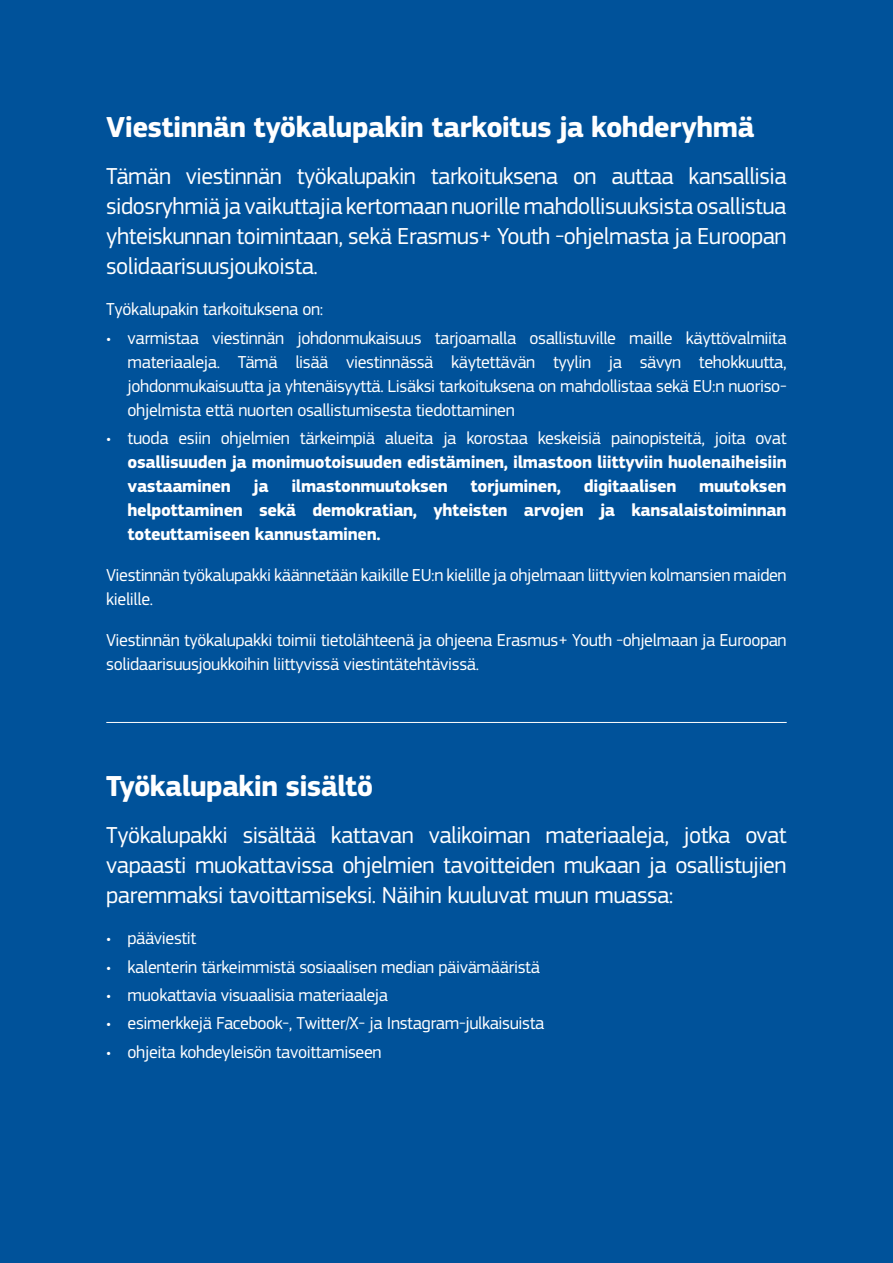
<style>
.page{position:relative;width:893px;height:1263px;background:#00529a}
.page>*{position:absolute;margin:0;border:0;box-sizing:border-box;transform-origin:0 0}
.Heading_Preface__H1{font:700 30px "EC Square Sans Pro";letter-spacing:-.02em;color:#fff}
.Body_Copy_Normal_80__Black__P{font:24px/30px "EC Square Sans Pro";letter-spacing:-.02em;color:#fff;text-align:justify}
.Body_Copy_Bullets_LV1_80__Black__P{font:18px/24px "EC Square Sans Pro";letter-spacing:-.02em;color:#fff;text-align:justify}
.Body_Copy_Bullets_LV1_80__Black__P-2{font:700 18px/24px "EC Square Sans Pro";letter-spacing:-.02em;color:#fff;text-align:justify}
.Body_Copy_Normal_80__Black__P-2{font:18px/24px "EC Square Sans Pro";letter-spacing:-.02em;color:#fff}
.s1{font-weight:400}
</style>
<div class="page">
<hr style="left:106px;top:722px;width:681px;height:1px;background:#fff">
<h1 class="Heading_Preface__H1" style="left:106px;top:109px;width:650px">Viestinnän työkalupakin tarkoitus ja kohderyhmä</h1>
<p class="Body_Copy_Normal_80__Black__P" style="left:106px;top:162px;width:682px">Tämän viestinnän työkalupakin tarkoituksena on auttaa kansallisia sidosryhmiä ja vaikuttajia kertomaan nuorille mahdollisuuksista osallistua yhteiskunnan toimintaan, sekä Erasmus+ Youth -ohjelmasta ja Euroopan solidaarisuusjoukoista.</p>
<p class="Body_Copy_Normal_80__Black__P-2" style="left:106px;top:297px;width:219px">Työkalupakin tarkoituksena on:</p>
<p class="Body_Copy_Bullets_LV1_80__Black__P" style="left:128px;top:326px;width:661px;text-indent:-21px">• varmistaa viestinnän johdonmukaisuus tarjoamalla osallistuville maille käyttövalmiita materiaaleja. Tämä lisää viestinnässä käytettävän tyylin ja sävyn tehokkuutta, johdonmukaisuutta ja yhtenäisyyttä. Lisäksi tarkoituksena on mahdollistaa sekä EU:n nuoriso&shy;ohjelmista että nuorten osallistumisesta tiedottaminen</p>
<p class="Body_Copy_Bullets_LV1_80__Black__P-2" style="left:128px;top:426px;width:661px;text-indent:-21px"><span class="s1">• tuoda esiin ohjelmien tärkeimpiä alueita ja korostaa keskeisiä painopisteitä, joita ovat </span>osallisuuden ja monimuotoisuuden edistäminen, ilmastoon liittyviin huolenaiheisiin vastaaminen</p>
<p class="Body_Copy_Bullets_LV1_80__Black__P-2" style="left:128px;top:474px;width:661px;text-indent:572px">muutoksen helpottaminen sekä demokratian, yhteisten arvojen ja kansalaistoiminnan toteuttamiseen kannustaminen.</p>
<p class="Body_Copy_Normal_80__Black__P-2" style="left:106px;top:563px;width:682px">Viestinnän työkalupakki käännetään kaikille EU:n kielille ja ohjelmaan liittyvien kolmansien maiden kielille.</p>
<p class="Body_Copy_Normal_80__Black__P-2" style="left:106px;top:628px;width:682px">Viestinnän työkalupakki toimii tietolähteenä ja ohjeena Erasmus+ Youth -ohjelmaan ja Euroopan solidaarisuusjoukkoihin liittyvissä viestintätehtävissä.</p>
<p class="Body_Copy_Bullets_LV1_80__Black__P-2" style="left:253px;top:474px;width:17px">ja</p>
<p class="Body_Copy_Bullets_LV1_80__Black__P-2" style="left:291px;top:474px;width:158px">ilmastonmuutoksen</p>
<p class="Body_Copy_Bullets_LV1_80__Black__P-2" style="left:471px;top:474px;width:92px">torjuminen,</p>
<p class="Body_Copy_Bullets_LV1_80__Black__P-2" style="left:584px;top:474px;width:94px">digitaalisen</p>
<h1 class="Heading_Preface__H1" style="left:106px;top:769px;width:268px">Työkalupakin sisältö</h1>
<p class="Body_Copy_Normal_80__Black__P" style="left:106px;top:821px;width:682px">Työkalupakki sisältää kattavan valikoiman materiaaleja, jotka ovat vapaasti muokattavissa ohjelmien tavoitteiden mukaan ja osallistujien paremmaksi tavoittamiseksi. Näihin kuuluvat muun muassa:</p>
<p class="Body_Copy_Bullets_LV1_80__Black__P" style="left:106px;top:927px;width:92px">• pääviestit</p>
<p class="Body_Copy_Bullets_LV1_80__Black__P" style="left:106px;top:955px;width:435px">• kalenterin tärkeimmistä sosiaalisen median päivämääristä</p>
<p class="Body_Copy_Bullets_LV1_80__Black__P" style="left:106px;top:983px;width:283px">• muokattavia visuaalisia materiaaleja</p>
<p class="Body_Copy_Bullets_LV1_80__Black__P" style="left:106px;top:1011px;width:440px">• esimerkkejä Facebook-, Twitter/X- ja Instagram-julkaisuista</p>
<p class="Body_Copy_Bullets_LV1_80__Black__P" style="left:106px;top:1040px;width:277px">• ohjeita kohdeyleisön tavoittamiseen</p>
</div>
